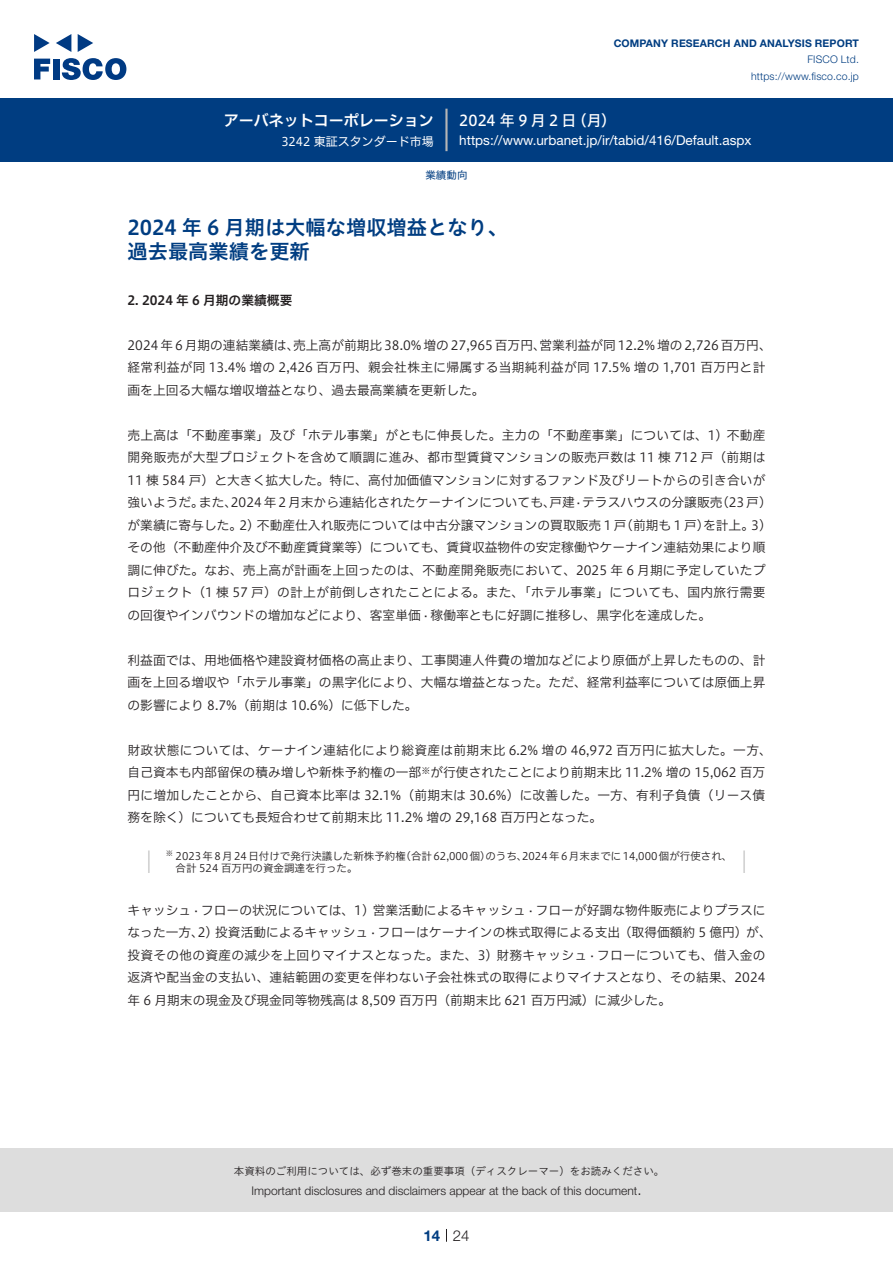
<style>
.page{position:relative;width:893px;height:1263px;background:#fff}
.page>*{position:absolute;margin:0;border:0;box-sizing:border-box;transform-origin:0 0}
.中タイトル{font:20.25px/24px "Hiragino UD Sans Std W6";color:#003d81}
.t1{font:15px "Hiragino UD Sans F Std N W6";color:#fff}
.t2{font:15px "Hiragino UD Sans F Std N W5";letter-spacing:.21em;color:#fff}
.t3{font:300 15px "Helvetica Neue LT Std";color:#231f20}
.t4{font:700 15px "Helvetica Neue LT Std";color:#003d81}
.t5{font:13.5px "Helvetica Neue LT Std";color:#fff}
.本文{font:12.75px/22.5px "Hiragino UD Sans F Std N W3";color:#231f20}
.本文-2{font:12.75px/22.5px "Hiragino UD Sans F Std N W3";letter-spacing:.025em;color:#231f20}
.小タイトル{font:12.75px "Hiragino UD Sans F Std N W6";color:#231f20}
.t6{font:300 12px "Helvetica Neue LT Std";color:#231f20}
.t7{font:12px "Hiragino UD Sans F Std N W4";color:#fff}
.t8{font:10.5px "Hiragino UD Sans F Std N W3";color:#231f20}
.t9{font:10.5px "Hiragino UD Sans Std W3";color:#231f20}
.t10{font:700 10.5px "Helvetica Neue LT Std";letter-spacing:.015em;color:#003d81}
.t11{font:300 10.5px/16.5px "Helvetica Neue LT Std";letter-spacing:.015em;color:#003d81;text-align:right}
.ヘッダー{font:10.5px "Hiragino UD Sans F Std N W4";color:#003d81}
.本文-3{font:8.85px "Hiragino UD Sans F Std N W3";color:#231f20}
.t12{font:7.35px "Hiragino UD Sans F Std N W3";color:#231f20}
</style>
<div class="page">
<div style="left:0;top:1148px;width:893px;height:64px;background:#ddd"></div>
<svg style="left:34px;top:59px;width:16px;height:20px"></svg>
<div style="left:53px;top:59px;width:6px;height:20px;background:#003a83"></div>
<svg style="left:62px;top:58px;width:64px;height:22px"></svg>
<svg style="left:34px;top:34px;width:16px;height:18px"></svg>
<svg style="left:78px;top:34px;width:15px;height:18px"></svg>
<svg style="left:56px;top:34px;width:15px;height:18px"></svg>
<div style="left:0;top:98px;width:893px;height:64px;background:#003d81"></div>
<hr style="left:445px;top:109px;width:3px;height:42px;background:#b5b5b6">
<svg style="left:446px;top:1229px;width:1px;height:13px"></svg>
<hr style="left:148px;top:850px;width:2px;height:23px;background:#d3d3d3">
<hr style="left:743px;top:850px;width:2px;height:23px;background:#d3d3d3">
<p class="t1" style="left:224px;top:109px;width:212px">アーバネットコーポレーション</p>
<p class="t7" style="left:281px;top:132px;width:154px">3242 東証スタンダード市場</p>
<p class="t10" style="left:614px;top:37px;width:247px">COMPANY RESEARCH AND ANALYSIS REPORT</p>
<p class="t11" style="left:751px;top:51px;width:109px">FISCO Ltd. https://www.fisco.co j p.</p>
<p class="t2" style="left:459px;top:109px;width:119px">2024年9月2日</p>
<p class="t2" style="left:572px;top:109px;width:46px">（月(</p>
<p class="t5" style="left:459px;top:132px;width:294px">https://www.urbanet j p. /i r/ tabid/416/Default.aspx</p>
<p class="ヘッダー" style="left:425px;top:167px;width:43px">業績動向</p>
<p class="中タイトル" style="left:128px;top:214px;width:382px">2024 年 6 月期は大幅な増収増益となり、過去最高業績を更新</p>
<p class="小タイトル" style="left:128px;top:290px;width:166px">2. 2024 年 6 月期の業績概要</p>
<p class="本文" style="left:293px;top:333px;width:254px">売上高が前期比38.0% 増の 27,965 百万円、</p>
<p class="本文" style="left:539px;top:333px;width:234px">営業利益が同12.2% 増の 2,726 百万円、</p>
<p class="本文" style="left:128px;top:333px;width:639px">2024年 6 月期の連結業績は、<br>経常利益が同 13.4% 増の 2,426 百万円、親会社株主に帰属する当期純利益が同 17.5% 増の 1,701 百万円と計画を上回る大幅な増収増益となり、過去最高業績を更新した。</p>
<p class="本文" style="left:128px;top:423px;width:639px">売上高は「不動産事業」及び「ホテル事業」がともに伸長した。主力の「不動産事業」については、1) 不動産</p>
<p class="本文-2" style="left:128px;top:445px;width:639px">開発販売が大型プロジェクトを含めて順調に進み、都市型賃貸マンションの販売戸数は 11 棟 712 戸（前期は</p>
<p class="本文" style="left:128px;top:468px;width:639px">11 棟 584 戸）と大きく拡大した。特に、高付加価値マンションに対するファンド及びリートからの引き合いが</p>
<p class="本文" style="left:716px;top:490px;width:57px">（23戸(</p>
<p class="本文" style="left:231px;top:490px;width:327px">2024年 2 月末から連結化されたケーナインについても、</p>
<p class="本文" style="left:549px;top:490px;width:174px">戸建· テラスハウスの分譲販売</p>
<p class="本文" style="left:128px;top:490px;width:78px">強いようだ。</p>
<p class="本文" style="left:199px;top:490px;width:40px">また、</p>
<p class="本文" style="left:128px;top:513px;width:639px">が業績に寄与した。<br>その他（不動産仲介及び不動産賃貸業等）についても、賃貸収益物件の安定稼働やケーナイン連結効果により順調に伸びた。なお、売上高が計画を上回ったのは、不動産開発販売において、2025 年 6 月期に予定していたプロジェクト（1 棟 57 戸）の計上が前倒しされたことによる。また、「ホテル事業」についても、国内旅行需要の回復やインバウンドの増加などにより、客室単価 · 稼働率ともに好調に推移し、黒字化を達成した。</p>
<p class="本文" style="left:128px;top:648px;width:639px;text-align:justify">利益面では、用地価格や建設資材価格の高止まり、工事関連人件費の増加などにより原価が上昇したものの、計画を上回る増収や「ホテル事業」の黒字化により、大幅な増益となった。ただ、経常利益率については原価上昇の影響により 8.7%（前期は 10.6%）に低下した。</p>
<p class="本文-2" style="left:430px;top:738px;width:343px;text-indent:-303px">財政状態については、ケーナイン連結化により総資産は前期末比 6.2% 増の 46,972 百万円に拡大した。一方、が行使されたことにより前期末比 11.2% 増の 15,062 百万</p>
<p class="本文" style="left:239px;top:513px;width:472px">2) 不動産仕入れ販売については中古分譲マンションの買取販売 1 （戸前期も 1 戸）</p>
<p class="本文" style="left:751px;top:513px;width:16px">3(</p>
<p class="本文" style="left:703px;top:513px;width:52px">を計上。</p>
<p class="本文" style="left:128px;top:760px;width:639px">自己資本も内部留保の積み増しや新株予約権の一部<br>円に増加したことから、自己資本比率は 32.1%（前期末は 30.6%）に改善した。一方、有利子負債（リース債務を除く）についても長短合わせて前期末比 11.2% 増の 29,168 百万円となった。</p>
<p class="t8" style="left:522px;top:848px;width:212px">2024年 6 月末までに 14,000 個が行使され、</p>
<p class="本文-3" style="left:421px;top:764px;width:10px">※</p>
<p class="t12" style="left:166px;top:847px;width:9px">※</p>
<p class="t8" style="left:176px;top:848px;width:232px">2023年 8 月 24 日付けで発行決議した新株予約権</p>
<p class="t8" style="left:401px;top:848px;width:92px">（合計62,000 個）</p>
<p class="t8" style="left:485px;top:848px;width:43px">のうち、</p>
<p class="t8" style="left:176px;top:860px;width:183px">合計 524 百万円の資金調達を行った。</p>
<p class="本文" style="left:128px;top:898px;width:646px">キャッシュ · フローの状況については、1) 営業活動によるキャッシュ · フローが好調な物件販売によりプラスになった一方 2、) 投資活動によるキャッシュ · フローはケーナインの株式取得による支出（取得価額約 5 億円）が、投資その他の資産の減少を上回りマイナスとなった。また、3) 財務キャッシュ · フローについても、借入金の返済や配当金の支払い、連結範囲の変更を伴わない子会社株式の取得によりマイナスとなり、その結果、2024年 6 月期末の現金及び現金同等物残高は 8,509 百万円（前期末比 621 百万円減）に減少した。</p>
<p class="t9" style="left:234px;top:1163px;width:432px">本資料のご利用については、必ず巻末の重要事項（ディスクレーマー）をお読みください。</p>
<p class="t3" style="left:637px;top:1180px;width:6px">.</p>
<p class="t6" style="left:251px;top:1183px;width:387px">Important disclosures and disclaimers appear at the back of this document</p>
<p class="t4" style="left:423px;top:1226px;width:18px">14</p>
<p class="t3" style="left:453px;top:1226px;width:18px">24</p>
</div>
